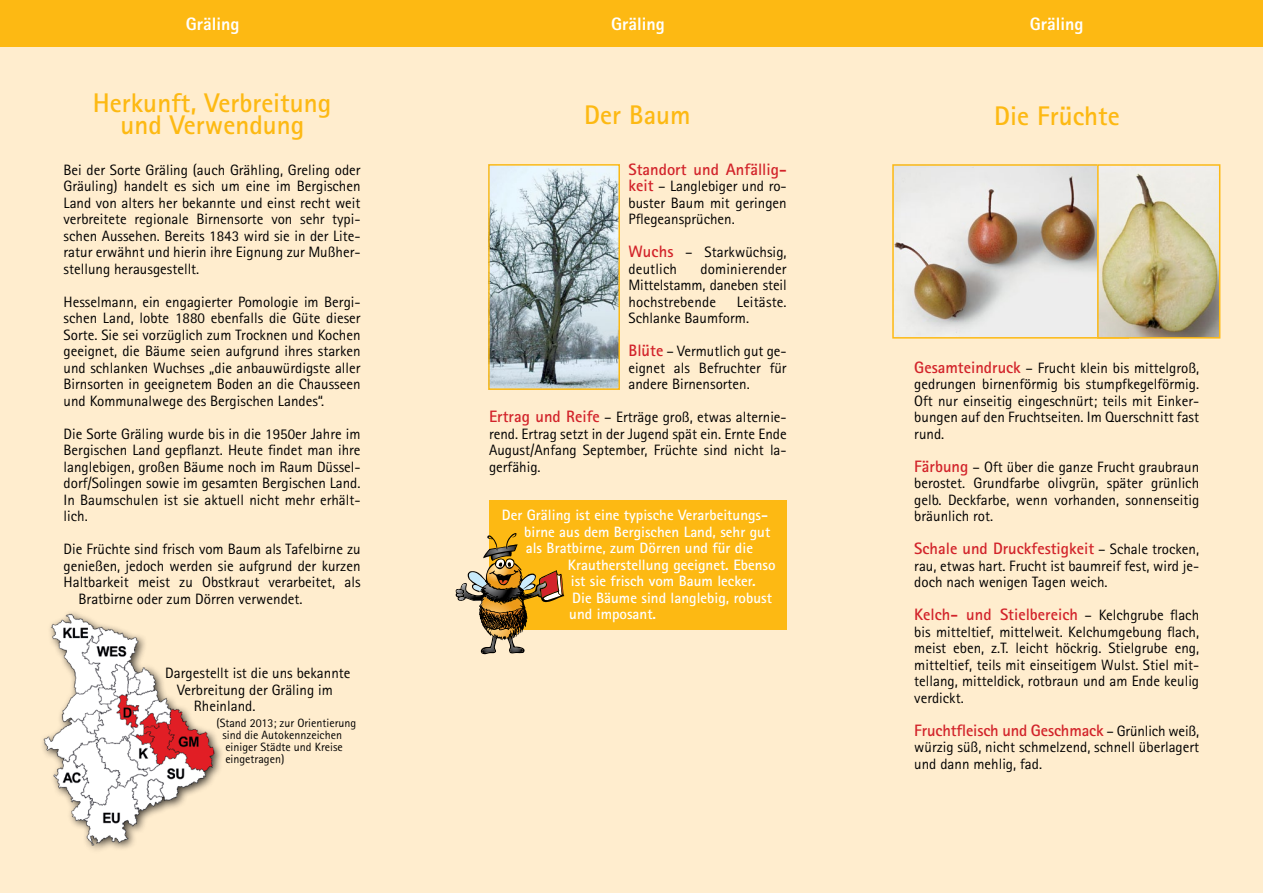
<style>
.page{position:relative;width:1263px;height:893px;background:#fff}
.page>*{position:absolute;margin:0;border:0;box-sizing:border-box;transform-origin:0 0}
.Titel_1{font:700 27px/22.5px "Rotis Sans Serif";color:#fdb913;text-align:center}
.Apfelsorte_im_Kopf{font:800 18px "Agfa Rotis Sans Serif";color:#fff}
.t1{font:700 16.5px "Rotis Sans Serif";color:#d2232a}
.t2{font:15px/16.5px "Rotis Sans Serif";color:#000;text-align:justify}
.Kasten{font:700 15px "Rotis Sans Serif";color:#fff}
.Standard_klein{font:12px/12px "Rotis Sans Serif";color:#000}
.s1{font-weight:700;font-size:16.5px;color:#d2232a}
.s2{font-weight:400;font-size:15px;color:#000}
</style>
<div class="page">
<div style="left:0;top:41px;width:1263px;height:852px;background:#ffedce"></div>
<div style="left:0;top:0;width:1263px;height:47px;background:#fdb913"></div>
<img style="left:491px;top:167px;width:126px;height:220px">
<div style="left:488px;top:164px;width:132px;height:226px;border:2px solid #fdb913"></div>
<img style="left:895px;top:167px;width:202px;height:169px">
<div style="left:892px;top:164px;width:237px;height:175px;border:2px solid #fdb913"></div>
<img style="left:44px;top:612px;width:171px;height:234px">
<div style="left:489px;top:500px;width:298px;height:130px;background:#fdb913"></div>
<svg style="left:456px;top:533px;width:108px;height:121px"></svg>
<img style="left:1100px;top:167px;width:117px;height:169px">
<div style="left:1097px;top:164px;width:123px;height:175px;border:2px solid #fdb913"></div>
<p class="Apfelsorte_im_Kopf" style="left:186px;top:13px;width:55px">Gräling</p>
<p class="Apfelsorte_im_Kopf" style="left:611px;top:13px;width:55px">Gräling</p>
<p class="Apfelsorte_im_Kopf" style="left:1030px;top:13px;width:55px">Gräling</p>
<p class="Titel_1" style="left:93px;top:91px;width:240px">Herkunft, Verbreitung und Verwendung</p>
<p class="t2" style="left:64px;top:161px;width:299px">Bei der Sorte Gräling (auch Grähling, Greling oder Gräuling) handelt es sich um eine im Bergischen Land von alters her bekannte und einst recht weit verbreitete regionale Birnensorte von sehr typi&shy;schen Aussehen. Bereits 1843 wird sie in der Lite&shy;ratur erwähnt und hierin ihre Eignung zur Mußher&shy;stellung herausgestellt.</p>
<p class="t2" style="left:64px;top:293px;width:299px">Hesselmann, ein engagierter Pomologie im Bergi&shy;schen Land, lobte 1880 ebenfalls die Güte dieser Sorte. Sie sei vorzüglich zum Trocknen und Kochen geeignet, die Bäume seien aufgrund ihres starken und schlanken Wuchses „die anbauwürdigste aller Birnsorten in geeignetem Boden an die Chausseen und Kommunalwege des Bergischen Landes“.</p>
<p class="t2" style="left:64px;top:425px;width:299px">Die Sorte Gräling wurde bis in die 1950er Jahre im Bergischen Land gepflanzt. Heute findet man ihre langlebigen, großen Bäume noch im Raum Düssel&shy;dorf/Solingen sowie im gesamten Bergischen Land.<br>In Baumschulen ist sie aktuell nicht mehr erhält&shy;lich.</p>
<p class="t2" style="left:64px;top:541px;width:298px">Die Früchte sind frisch vom Baum als Tafelbirne zu</p>
<p class="t2" style="left:64px;top:557px;width:298px">genießen, jedoch werden sie aufgrund der kurzen</p>
<p class="t2" style="left:64px;top:574px;width:298px">Haltbarkeit meist zu Obstkraut verarbeitet, als</p>
<p class="t2" style="left:79px;top:590px;width:226px">Bratbirne oder zum Dörren verwendet.</p>
<p class="t2" style="left:165px;top:665px;width:187px">Dargestellt ist die uns bekannte</p>
<p class="t2" style="left:177px;top:681px;width:157px">Verbreitung der Gräling im</p>
<p class="t2" style="left:194px;top:698px;width:63px">Rheinland.</p>
<p class="Standard_klein" style="left:222px;top:717px;width:135px;text-indent:-6px">(Stand 2013; zur Orientierung sind die Autokennzeichen einiger Städte und Kreise eingetragen)</p>
<p class="Titel_1" style="left:584px;top:103px;width:108px">Der Baum</p>
<p class="Titel_1" style="left:994px;top:104px;width:127px">Die Früchte</p>
<p class="t1" style="left:628px;top:158px;width:160px">Standort und Anfällig-</p>
<p class="t2" style="left:628px;top:178px;width:160px"><span class="s1">keit</span> – Langlebiger und ro&shy;buster Baum mit geringen Pflegeansprüchen.</p>
<p class="t2" style="left:628px;top:244px;width:160px"><span class="s1">Wuchs</span> – Starkwüchsig, deutlich</p>
<p class="t2" style="left:628px;top:260px;width:160px;text-indent:72px">dominierender Mittelstamm, daneben steil hochstrebende</p>
<p class="t2" style="left:628px;top:293px;width:160px;text-indent:108px">Leitäste.<br>Schlanke Baumform.</p>
<p class="t2" style="left:628px;top:343px;width:160px"><span class="s1">Blüte</span> – Vermutlich gut ge&shy;eignet als Befruchter für andere Birnensorten.</p>
<p class="t2" style="left:489px;top:409px;width:299px"><span class="s1">Ertrag und Reife</span> – Erträge groß, etwas alternie&shy;rend. Ertrag setzt in der Jugend spät ein. Ernte Ende August/Anfang September, Früchte sind nicht la&shy;gerfähig.</p>
<p class="Kasten" style="left:502px;top:506px;width:268px">Der Gräling ist eine typische Verarbeitungs-</p>
<p class="Kasten" style="left:524px;top:522px;width:248px">birne aus dem Bergischen Land, sehr gut</p>
<p class="Kasten" style="left:526px;top:539px;width:229px">als Bratbirne, zum Dörren und für die</p>
<p class="Kasten" style="left:568px;top:555px;width:209px">Krautherstellung geeignet. Ebenso</p>
<p class="Kasten" style="left:571px;top:572px;width:186px">ist sie frisch vom Baum lecker.</p>
<p class="Kasten" style="left:572px;top:588px;width:201px">Die Bäume sind langlebig, robust</p>
<p class="Kasten" style="left:569px;top:605px;width:88px">und imposant.</p>
<p class="t2" style="left:914px;top:359px;width:286px"><span class="s1">Gesamteindruck</span> – Frucht klein bis mittelgroß, gedrungen birnenförmig bis stumpfkegelförmig.<br>Oft nur einseitig eingeschnürt; teils mit Einker&shy;bungen auf den Fruchtseiten. Im Querschnitt fast rund.</p>
<p class="t2" style="left:914px;top:458px;width:286px"><span class="s1">Färbung</span> – Oft über die ganze Frucht graubraun berostet. Grundfarbe olivgrün, später grünlich gelb. Deckfarbe, wenn vorhanden, sonnenseitig bräunlich rot.</p>
<p class="t1" style="left:914px;top:538px;width:286px">Schale und Druckfestigkeit <span class="s2">– Schale trocken,</span></p>
<p class="t2" style="left:914px;top:557px;width:286px">rau, etwas hart. Frucht ist baumreif fest, wird je&shy;doch nach wenigen Tagen weich.</p>
<p class="t1" style="left:914px;top:604px;width:286px">Kelch- und Stielbereich <span class="s2">– Kelchgrube flach</span></p>
<p class="t2" style="left:914px;top:623px;width:286px">bis mitteltief, mittelweit. Kelchumgebung flach, meist eben, z.T. leicht höckrig. Stielgrube eng, mitteltief, teils mit einseitigem Wulst. Stiel mit&shy;tellang, mitteldick, rotbraun und am Ende keulig verdickt.</p>
<p class="t1" style="left:914px;top:719px;width:286px">Fruchtfleisch und Geschmack <span class="s2">– Grünlich weiß,</span></p>
<p class="t2" style="left:914px;top:739px;width:286px">würzig süß, nicht schmelzend, schnell überlagert und dann mehlig, fad.</p>
</div>
